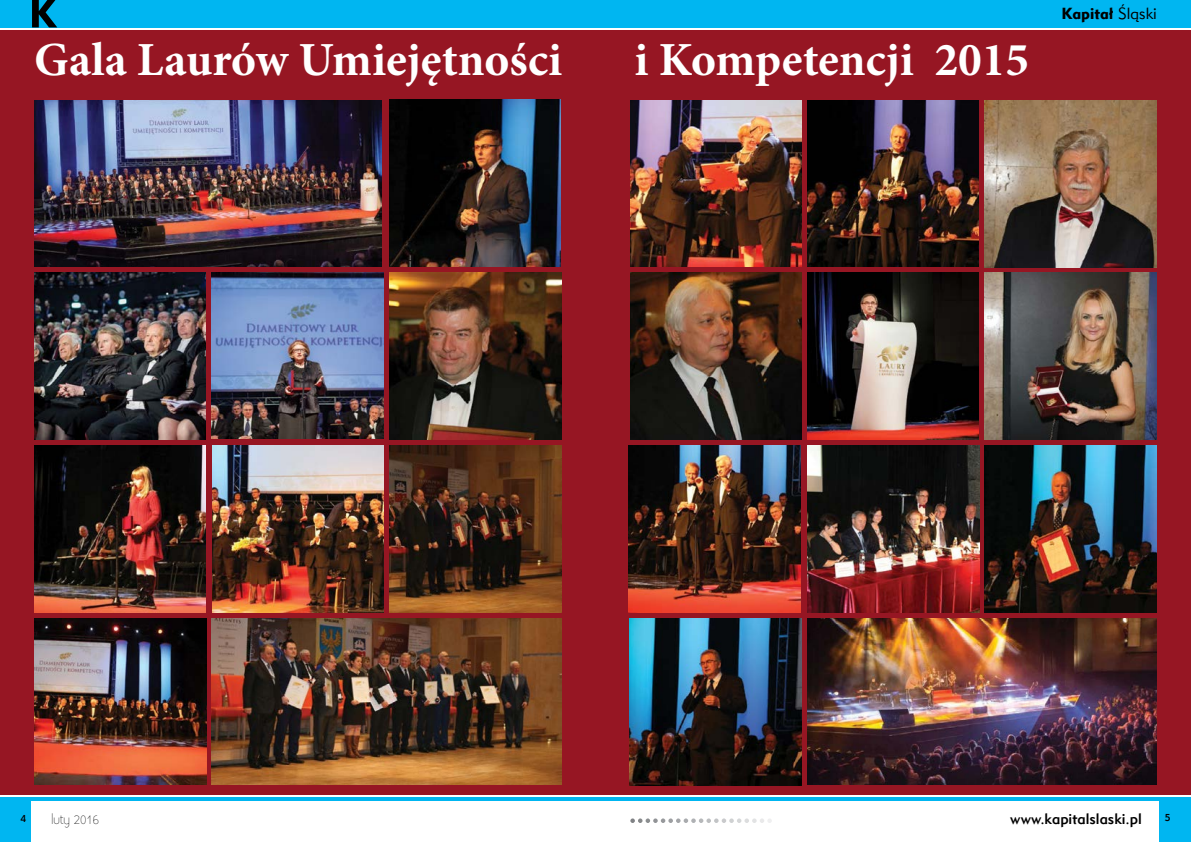
<style>
.page{position:relative;width:1191px;height:842px;background:#fff}
.page>*{position:absolute;margin:0;border:0;box-sizing:border-box;transform-origin:0 0}
.t1{font:700 47.5px "Minion Pro";color:#fff}
.t2{font:16px "Geometric 415 Blk EU Normal";color:#000}
.t3{font:15px "Geometric 415 Md EU Normal";color:#000}
.t4{font:300 12px "Existence";color:#000}
.t5{font:10px "Geometric 415 Md EU Normal";color:#000}
.s1{font-family:"Geometric 415 Lt EU Normal"}
</style>
<div class="page">
<div style="left:1159px;top:797px;width:32px;height:45px;background:#00b6f1"></div>
<div style="left:0;top:0;width:1191px;height:28px;background:#00b6f1"></div>
<div style="left:0;top:797px;width:31px;height:45px;background:#00b6f1"></div>
<svg style="left:32px;top:0;width:25px;height:27px"></svg>
<hr style="left:0;top:797px;width:1191px;height:3px;background:#00b6f1">
<svg style="left:630px;top:818px;width:142px;height:5px"></svg>
<div style="left:0;top:31px;width:1191px;height:764px;background:#961623"></div>
<img style="left:34px;top:100px;width:348px;height:166px">
<img style="left:630px;top:100px;width:171px;height:166px">
<img style="left:34px;top:272px;width:171px;height:167px">
<img style="left:34px;top:445px;width:171px;height:167px">
<img style="left:35px;top:618px;width:171px;height:167px">
<img style="left:629px;top:618px;width:172px;height:167px">
<img style="left:807px;top:272px;width:171px;height:167px">
<img style="left:630px;top:272px;width:171px;height:167px">
<img style="left:212px;top:618px;width:349px;height:166px">
<img style="left:807px;top:100px;width:171px;height:166px">
<img style="left:389px;top:100px;width:172px;height:166px">
<img style="left:212px;top:445px;width:172px;height:167px">
<img style="left:808px;top:445px;width:171px;height:167px">
<img style="left:985px;top:100px;width:171px;height:167px">
<img style="left:212px;top:272px;width:172px;height:166px">
<img style="left:629px;top:445px;width:172px;height:167px">
<img style="left:389px;top:272px;width:172px;height:167px">
<img style="left:389px;top:445px;width:172px;height:167px">
<img style="left:985px;top:445px;width:172px;height:167px">
<img style="left:985px;top:272px;width:172px;height:167px">
<img style="left:807px;top:618px;width:350px;height:166px">
<p class="t1" style="left:34px;top:27px;width:530px">Gala Laurów Umiejętności</p>
<p class="t1" style="left:634px;top:27px;width:396px">i Kompetencji 2015</p>
<p class="t2" style="left:1061px;top:4px;width:97px">Kapitał <span class="s1">Śląski</span></p>
<p class="t5" style="left:20px;top:812px;width:7px">4</p>
<p class="t4" style="left:52px;top:813px;width:49px">luty 2016</p>
<p class="t3" style="left:1010px;top:809px;width:133px">www.kapitalslaski.pl</p>
<p class="t5" style="left:1164px;top:811px;width:7px">5</p>
</div>
